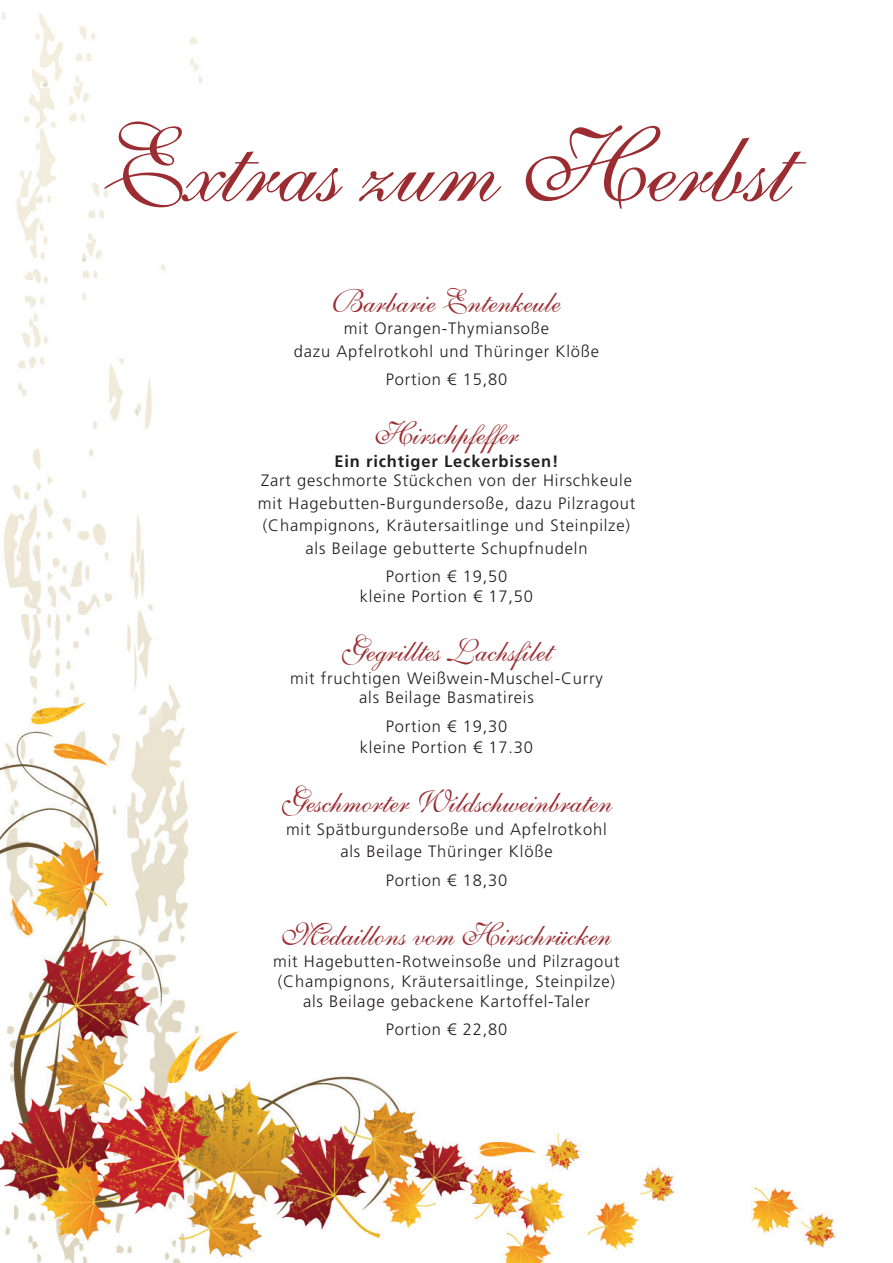
<style>
.page{position:relative;width:893px;height:1263px;background:#fff}
.page>*{position:absolute;margin:0;border:0;box-sizing:border-box;transform-origin:0 0}
.t1{font:103.5px "English 111 Presto BT";color:#9b2d32}
.t2{font:31.5px "English 111 Presto BT";color:#9b2d32}
.t3{font:300 16.5px/22.5px "Frutiger LT Std";letter-spacing:.05em;color:#231f20;text-align:center}
.t4{font:700 16.5px "Frutiger LT Std";letter-spacing:.05em;color:#231f20}
</style>
<div class="page">
<img style="left:0;top:13px;width:836px;height:1250px">
<h1 class="t1" style="left:101px;top:103px;width:691px">Extras zum Herbst</h1>
<h2 class="t2" style="left:332px;top:282px;width:230px">Barbarie Entenkeule</h2>
<p class="t3" style="left:294px;top:317px;width:307px">mit Orangen-Thymiansoße<br>dazu Apfelrotkohl und Thüringer Klöße</p>
<p class="t3" style="left:386px;top:368px;width:123px">Portion € 15,80</p>
<h2 class="t2" style="left:374px;top:414px;width:146px">Hirschpfeffer</h2>
<p class="t4" style="left:334px;top:451px;width:226px">Ein richtiger Leckerbissen!</p>
<p class="t3" style="left:258px;top:470px;width:379px">Zart geschmorte Stückchen von der Hirschkeule mit Hagebutten-Burgundersoße, dazu Pilzragout (Champignons, Kräutersaitlinge und Steinpilze) als Beilage gebutterte Schupfnudeln</p>
<p class="t3" style="left:360px;top:567px;width:175px;line-height:19.8px">Portion € 19,50<br>kleine Portion € 17,50</p>
<h2 class="t2" style="left:341px;top:631px;width:213px">Gegrilltes Lachsfilet</h2>
<p class="t3" style="left:290px;top:668px;width:314px;line-height:19.8px">mit fruchtigen Weißwein-Muschel-Curry als Beilage Basmatireis</p>
<p class="t3" style="left:360px;top:715px;width:175px;line-height:21.6px">Portion € 19,30<br>kleine Portion € 17.30</p>
<h2 class="t2" style="left:281px;top:782px;width:333px">Geschmorter Wildschweinbraten</h2>
<p class="t3" style="left:286px;top:818px;width:322px">mit Spätburgundersoße und Apfelrotkohl als Beilage Thüringer Klöße</p>
<p class="t3" style="left:386px;top:869px;width:123px">Portion € 18,30</p>
<h2 class="t2" style="left:281px;top:915px;width:331px">Medaillons vom Hirschrücken</h2>
<p class="t3" style="left:273px;top:952px;width:348px;line-height:19.8px">mit Hagebutten-Rotweinsoße und Pilzragout (Champignons, Kräutersaitlinge, Steinpilze) als Beilage gebackene Kartoffel-Taler</p>
<p class="t3" style="left:386px;top:1018px;width:123px">Portion € 22,80</p>
</div>
